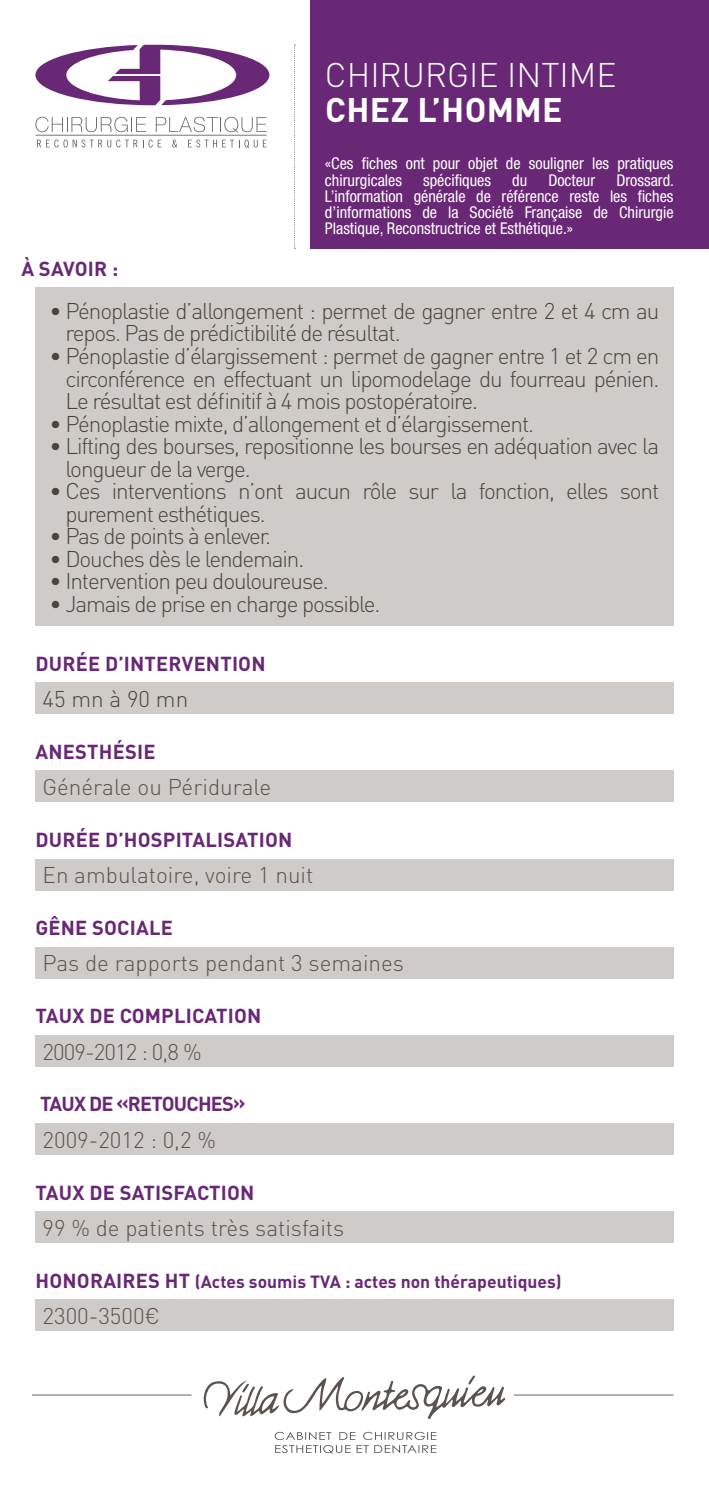
<style>
.page{position:relative;width:709px;height:1489px;background:#fff}
.page>*{position:absolute;margin:0;border:0;box-sizing:border-box;transform-origin:0 0}
.t1{font:300 33.75px "DIN Pro";color:#fff}
.t2{font:700 33.75px "DIN Pro";color:#fff}
.t3{font:300 22.5px/22.5px "DIN Pro";letter-spacing:-.05em;color:#49443f}
.t4{font:300 22.5px "DIN Pro";color:#5a534f}
.t5{font:300 22.5px "DIN Pro";letter-spacing:-.04em;color:#5a534f}
.t6{font:700 20px "DIN Pro";letter-spacing:.01em;color:#692875}
.t7{font:700 20px "DIN Pro";letter-spacing:-.04em;color:#692875}
.t8{font:700 17.5px "DIN Pro";color:#692875}
.t9{font:condensed 16.25px/16.2px "Helvetica Neue";color:#fff}
.s1{font-size:20px}
</style>
<div class="page">
<div style="left:35px;top:287px;width:638px;height:338px;background:#cecbc9"></div>
<div style="left:35px;top:682px;width:638px;height:32px;background:#cecbc9"></div>
<div style="left:35px;top:770px;width:638px;height:32px;background:#cecbc9"></div>
<div style="left:35px;top:858px;width:638px;height:32px;background:#cecbc9"></div>
<div style="left:35px;top:947px;width:638px;height:31px;background:#cecbc9"></div>
<div style="left:35px;top:1035px;width:638px;height:31px;background:#cecbc9"></div>
<div style="left:35px;top:1211px;width:638px;height:31px;background:#cecbc9"></div>
<div style="left:35px;top:1123px;width:638px;height:31px;background:#cecbc9"></div>
<div style="left:35px;top:1299px;width:638px;height:31px;background:#cecbc9"></div>
<svg style="left:35px;top:117px;width:111px;height:15px"></svg>
<svg style="left:156px;top:117px;width:110px;height:16px"></svg>
<svg style="left:35px;top:45px;width:234px;height:60px"></svg>
<svg style="left:37px;top:139px;width:30px;height:8px"></svg>
<svg style="left:73px;top:139px;width:64px;height:8px"></svg>
<svg style="left:143px;top:139px;width:18px;height:8px"></svg>
<svg style="left:172px;top:139px;width:5px;height:8px"></svg>
<svg style="left:188px;top:139px;width:78px;height:9px"></svg>
<hr style="left:35px;top:135px;width:231px;height:1px;background:#7e7773">
<svg style="left:294px;top:45px;width:1px;height:204px"></svg>
<hr style="left:514px;top:1394px;width:159px;height:1px;background:#6b6460">
<hr style="left:32px;top:1394px;width:159px;height:1px;background:#6b6460">
<svg style="left:275px;top:1431px;width:161px;height:22px"></svg>
<svg style="left:203px;top:1375px;width:303px;height:44px"></svg>
<div style="left:311px;top:0;width:398px;height:248px;background:#692875"></div>
<h1 class="t1" style="left:325px;top:52px;width:293px">CHIRURGIE INTIME</h1>
<h1 class="t2" style="left:325px;top:87px;width:22px">CHE</h1>
<h1 class="t2" style="left:390px;top:87px;width:75px">Z L’HOMME</h1>
<p class="t6" style="left:21px;top:255px;width:98px">À SAVOIR :</p>
<p class="t9" style="left:325px;top:155px;width:350px">«Ces fiches ont pour objet de souligner les pratiques chirurgicales</p>
<p class="t9" style="left:423px;top:172px;width:69px">spécifiques</p>
<p class="t9" style="left:512px;top:172px;width:17px">du</p>
<p class="t9" style="left:548px;top:172px;width:48px">Docteur</p>
<p class="t9" style="left:325px;top:172px;width:350px;text-align:justify;text-indent:291px">Drossard.<br>L’information générale de référence reste les fiches d’informations de la Société Française de Chirurgie Plastique, Reconstructrice et Esthétique.»</p>
<p class="t3" style="left:65px;top:299px;width:595px;text-indent:-16px">• Pénoplastie d’allongement : permet de gagner entre 2 et 4 cm au repos. Pas de prédictibilité de résultat.</p>
<p class="t3" style="left:65px;top:344px;width:595px;text-align:justify;text-indent:-16px">• Pénoplastie d’élargissement : permet de gagner entre 1 et 2 cm en circonférence en effectuant un lipomodelage du fourreau pénien.<br>Le résultat est définitif à 4 mois postopératoire.</p>
<p class="t3" style="left:50px;top:411px;width:486px">• Pénoplastie mixte, d’allongement et d’élargissement.</p>
<p class="t3" style="left:65px;top:434px;width:595px;text-indent:-16px">• Lifting des bourses, repositionne les bourses en adéquation avec la longueur de la verge.</p>
<p class="t3" style="left:65px;top:479px;width:595px;text-indent:-16px">• Ces interventions n’ont aucun rôle sur la fonction, elles sont purement esthétiques.</p>
<p class="t3" style="left:50px;top:524px;width:223px">• Pas de points à enlever.</p>
<p class="t3" style="left:50px;top:546px;width:256px">• Douches dès le lendemain.</p>
<p class="t3" style="left:50px;top:569px;width:280px">• Intervention peu douloureuse.</p>
<p class="t3" style="left:50px;top:591px;width:332px">• Jamais de prise en charge possible.</p>
<p class="t6" style="left:36px;top:650px;width:231px">DURÉE D’INTERVENTION</p>
<p class="t3" style="left:43px;top:686px;width:147px">45 mn à 90 mn</p>
<p class="t6" style="left:36px;top:738px;width:121px">ANESTHÉSIE</p>
<p class="t4" style="left:43px;top:771px;width:230px">Générale ou Péridurale</p>
<p class="t6" style="left:36px;top:826px;width:258px">DURÉE D’HOSPITALISATION</p>
<p class="t4" style="left:43px;top:859px;width:272px">En ambulatoire, voire 1 nuit</p>
<p class="t6" style="left:36px;top:914px;width:139px">GÊNE SOCIALE</p>
<p class="t4" style="left:43px;top:947px;width:363px">Pas de rapports pendant 3 semaines</p>
<p class="t6" style="left:36px;top:1002px;width:227px">TAUX DE COMPLICATION</p>
<p class="t5" style="left:43px;top:1036px;width:161px">2009-2012 : 0,8 %</p>
<p class="t7" style="left:40px;top:1090px;width:207px">TAUX DE «RETOUCHES»</p>
<p class="t4" style="left:43px;top:1124px;width:175px">2009-2012 : 0,2 %</p>
<p class="t6" style="left:36px;top:1178px;width:220px">TAUX DE SATISFACTION</p>
<p class="t4" style="left:43px;top:1212px;width:303px">99 % de patients très satisfaits</p>
<p class="t8" style="left:36px;top:1269px;width:286px"><span class="s1">H ONORAIRES HT</span> (ACTES SOUMIS TVA</p>
<p class="t8" style="left:345px;top:1269px;width:218px">: ACTES NON THÉRAPEUTIQUES)</p>
<p class="t4" style="left:43px;top:1300px;width:119px">2300-3500€</p>
</div>
